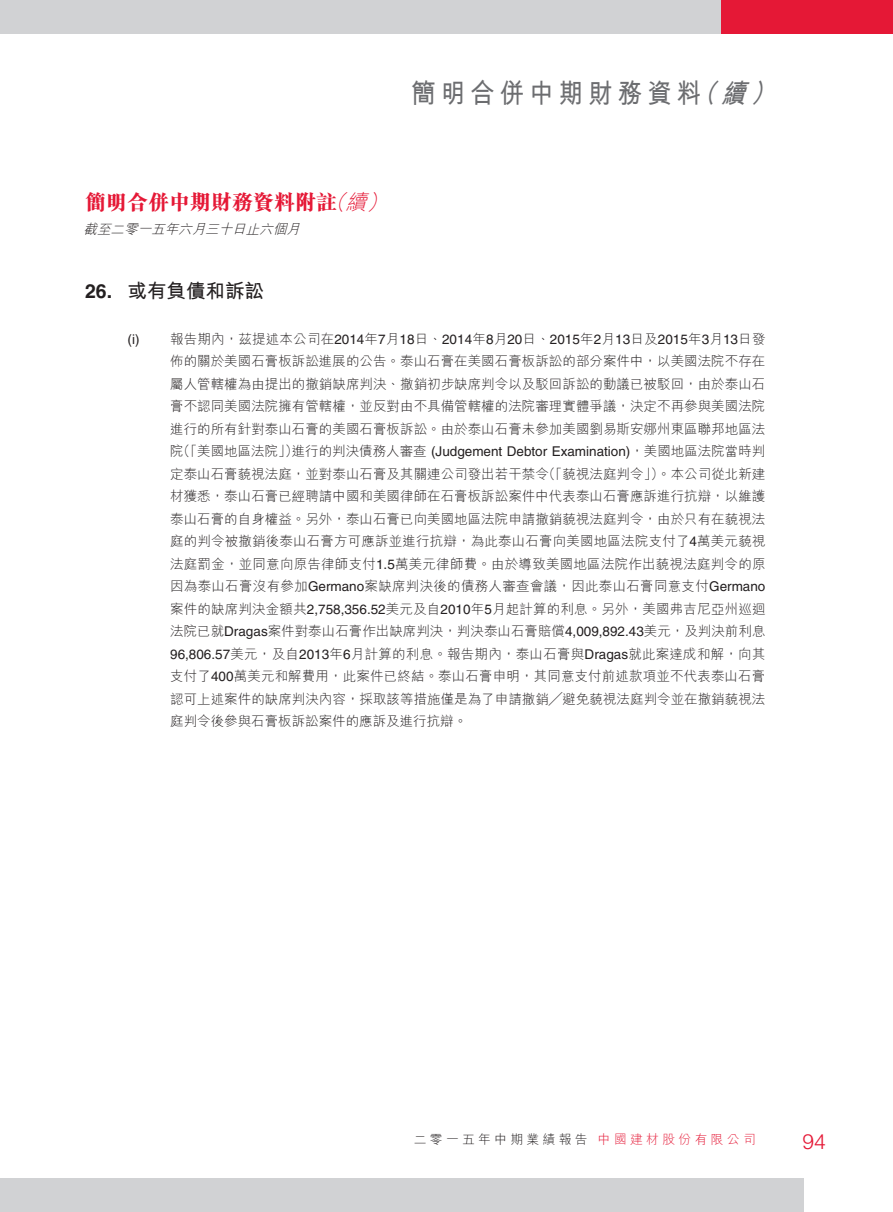
<style>
.page{position:relative;width:893px;height:1212px;background:#fff}
.page>*{position:absolute;margin:0;border:0;box-sizing:border-box;transform-origin:0 0}
.t1{font:700 27px "M Hei HK";letter-spacing:.215em;color:#6c6d70;scale:.9 1}
.t2{font:italic 700 27px "M Hei HK";color:#6c6d70;scale:.9 1}
.t3{font:800 21px "M Sung HK";color:#e51836}
.t4{font:300 21px "Helvetica LT Std";color:#e51836}
.t5{font:italic 300 21px "M Hei HK";color:#e51836}
.t6{font:700 19.5px "M Hei HK";color:#231f20}
.t7{font:700 19.5px "Helvetica LT Std";color:#231f20}
.t8{font:300 13.5px/22.5px "M Hei HK";color:#231f20;text-align:justify}
.t9{font:13.5px "Helvetica LT Std";color:#231f20}
.t10{font:italic 300 13.5px "M Hei HK";color:#231f20}
.t11{font:300 12.75px "M Hei HK";letter-spacing:.265em;color:#231f20}
.t12{font:300 12.75px "M Hei HK";letter-spacing:.265em;color:#e51836}
.s1{font-family:"M Hei HK";font-weight:300;font-style:italic}
.s2{font-family:"Helvetica LT Std";font-weight:400}
.s3{font-family:"M Hei HK";font-weight:300}
</style>
<div class="page">
<div style="left:0;top:1178px;width:804px;height:34px;background:#d1d2d4"></div>
<div style="left:0;top:0;width:722px;height:34px;background:#d1d2d4"></div>
<div style="left:721px;top:0;width:172px;height:34px;background:#e51836"></div>
<h1 class="t1" style="left:411px;top:73px;width:324px">簡明合併中期財務資料</h1>
<h1 class="t2" style="left:691px;top:73px;width:39px">（</h1>
<h1 class="t2" style="left:750px;top:73px;width:39px">(</h1>
<h1 class="t2" style="left:721px;top:73px;width:39px">續</h1>
<h2 class="t3" style="left:85px;top:192px;width:288px">簡明合併中期財務資料附註<span class="s1">續</span></h2>
<h2 class="t5" style="left:324px;top:192px;width:28px">（</h2>
<h2 class="t5" style="left:366px;top:192px;width:28px">(</h2>
<p class="t10" style="left:84px;top:222px;width:221px">截至二零一五年六月三十日止六個月</p>
<h3 class="t7" style="left:85px;top:279px;width:29px">26.</h3>
<h3 class="t6" style="left:128px;top:277px;width:138px">或有負債和訴訟</h3>
<p class="t9" style="left:128px;top:331px;width:13px">) i(</p>
<p class="t8" style="left:170px;top:327px;width:597px">報告期內，茲提述本公司在<span class="s2">2014</span>年月<span class="s2">7 18</span>日、<span class="s2">2014</span>年月<span class="s2">8 20</span>日、<span class="s2">2015</span>年月<span class="s2">2 13</span>日及<span class="s2">2015</span>年月<span class="s2">3 13</span>日發</p>
<p class="t8" style="left:170px;top:350px;width:597px">佈的關於美國石膏板訴訟進展的公告。泰山石膏在美國石膏板訴訟的部分案件中，以美國法院不存在屬人管轄權為由提出的撤銷缺席判決、撤銷初步缺席判令以及駁回訴訟的動議已被駁回，由於泰山石膏不認同美國法院擁有管轄權，並反對由不具備管轄權的法院審理實體爭議，決定不再參與美國法院進行的所有針對泰山石膏的美國石膏板訴訟。由於泰山石膏未參加美國劉易斯安娜州東區聯邦地區法</p>
<p class="t9" style="left:292px;top:444px;width:475px"><span class="s3">進行的判決債務人審查</span> (Judgement Debtor Examination <span class="s3">，</span>) <span class="s3">美國地區法院當時判</span></p>
<p class="t8" style="left:177px;top:440px;width:123px">（「美國地區法院」）</p>
<p class="t8" style="left:170px;top:440px;width:15px">院</p>
<p class="t8" style="left:170px;top:462px;width:597px;text-align:left">定泰山石膏藐視法庭，並對泰山石膏及其關連公司發出若干禁令<br>材獲悉，泰山石膏已經聘請中國和美國律師在石膏板訴訟案件中代表泰山石膏應訴進行抗辯，以維護泰山石膏的自身權益。另外，泰山石膏已向美國地區法院申請撤銷藐視法庭判令，由於只有在藐視法庭的判令被撤銷後泰山石膏方可應訴並進行抗辯，為此泰山石膏向美國地區法院支付了<span class="s2">4</span>萬美元藐視法庭罰金，並同意向原告律師支付<span class="s2">1.5</span>萬美元律師費。由於導致美國地區法院作出藐視法庭判令的原因為泰山石膏沒有參加<span class="s2">Germano</span>案缺席判決後的債務人審查會議，因此泰山石膏同意支付<span class="s2">Germano</span>案件的缺席判決金額共<span class="s2">2,758,356.52</span>美元及自<span class="s2">2010</span>年<span class="s2">5</span>月起計算的利息。另外，美國弗吉尼亞州巡迴法院已就<span class="s2">Dragas</span>案件對泰山石膏作出缺席判決，判決泰山石膏賠償<span class="s2">4,009,892.43</span>美元，及判決前利息<span class="s2">96,806.57</span>美元，及自<span class="s2">2013</span>年<span class="s2">6</span>月計算的利息。報告期內，泰山石膏與<span class="s2">Dragas</span>就此案達成和解，向其支付了<span class="s2">400</span>萬美元和解費用，此案件已終結。泰山石膏申明，其同意支付前述款項並不代表泰山石膏認可上述案件的缺席判決內容，採取該等措施僅是為了申請撤銷╱避免藐視法庭判令並在撤銷藐視法庭判令後參與石膏板訴訟案件的應訴及進行抗辯。</p>
<p class="t8" style="left:542px;top:462px;width:225px">（「藐視法庭判令」）。本公司從北新建</p>
<p class="t11" style="left:414px;top:1133px;width:175px">二零一五年中期業績報告</p>
<p class="t12" style="left:598px;top:1133px;width:159px">中國建材股份有限公司</p>
<h2 class="t4" style="left:802px;top:1129px;width:25px">94</h2>
</div>
